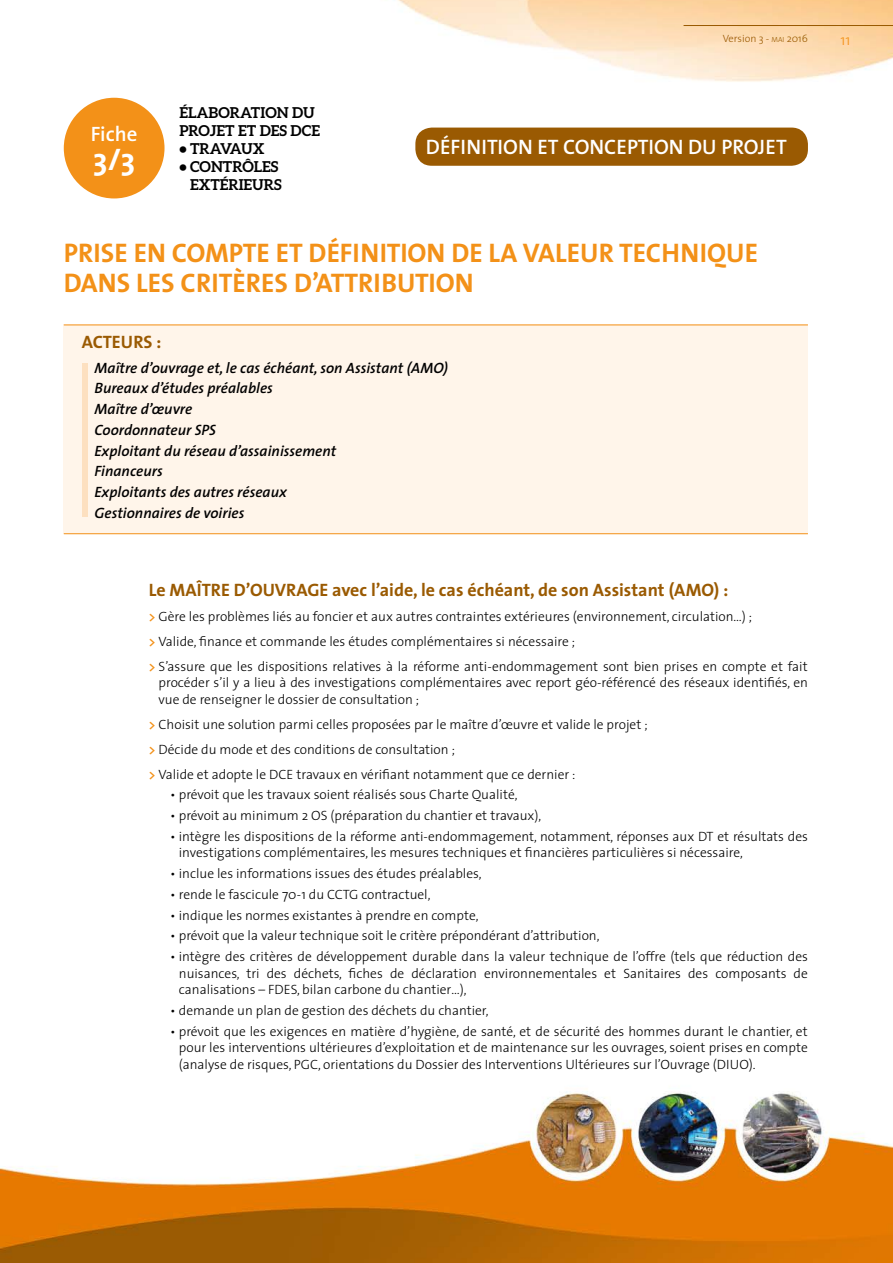
<style>
.page{position:relative;width:893px;height:1263px;background:#fff}
.page>*{position:absolute;margin:0;border:0;box-sizing:border-box;transform-origin:0 0}
.t1{font:700 31.35px "The Sans";color:#fff}
.t2{font:700 27px/30px "The Sans";color:#f39118}
.t3{font:600 21px "The Sans";color:#fff}
.t4{font:600 20.85px "The Sans";color:#fff}
.t5{font:700 18px "The Sans";color:#9a5a02}
.t6{font:italic 600 15px/20.7px "The Sans";color:#000}
.t7{font:700 15px/18px "Aleo";color:#000}
.t8{font:700 15px "Aleo";letter-spacing:-.02em;color:#000}
.t9{font:300 15px "The Sans";color:#f39118}
.t10{font:300 13.5px/16.5px "The Sans";color:#000}
.t11{font:300 10.5px "The Sans";color:#9a5a02}
.s1{font-size:7.35px}
.s2{font-weight:600;color:#f39118}
</style>
<div class="page">
<img style="left:0;top:0;width:893px;height:1263px">
<hr style="left:684px;top:25px;width:209px;height:1px;background:#9a5a02">
<div style="left:415px;top:128px;width:393px;height:38px;background:#9a5a02;border-radius:17px"></div>
<div style="left:64px;top:98px;width:101px;height:100px;background:#f39118;border-radius:50%"></div>
<div style="left:64px;top:325px;width:744px;height:209px;background:#fff5ea"></div>
<hr style="left:64px;top:325px;width:744px;height:1px;background:#f39118">
<hr style="left:64px;top:533px;width:744px;height:1px;background:#f39118">
<div style="left:82px;top:363px;width:6px;height:154px;background:#fde0c0"></div>
<h3 class="t4" style="left:91px;top:117px;width:48px">Fiche</h3>
<h1 class="t1" style="left:93px;top:133px;width:44px">3/3</h1>
<p class="t7" style="left:179px;top:103px;width:142px">ÉLABORATION DU<br>PROJET ET DES DCE</p>
<p class="t8" style="left:179px;top:140px;width:87px">• TRAVAUX</p>
<p class="t7" style="left:179px;top:157px;width:104px;text-align:right">• CONTRÔLES<br>EXTÉRIEURS</p>
<p class="t11" style="left:723px;top:29px;width:87px">Version 3 - <span class="s1">mai</span> 2016</p>
<p class="t9" style="left:840px;top:28px;width:12px">11</p>
<h3 class="t3" style="left:426px;top:130px;width:362px">DÉFINITION ET CONCEPTION DU PROJET</h3>
<h2 class="t2" style="left:64px;top:237px;width:696px">PRISE EN COMPTE ET DÉFINITION DE LA VALEUR TECHNIQUE<br>DANS LES CRITÈRES D’ATTRIBUTION</h2>
<h3 class="t5" style="left:82px;top:326px;width:81px">ACTEURS :</h3>
<p class="t6" style="left:95px;top:357px;width:355px">Maître d’ouvrage et, le cas échéant, son Assistant (AMO)<br>Bureaux d’études préalables<br>Maître d’œuvre<br>Coordonnateur SPS<br>Exploitant du réseau d’assainissement<br>Financeurs<br>Exploitants des autres réseaux<br>Gestionnaires de voiries</p>
<h3 class="t5" style="left:149px;top:574px;width:581px">Le MAÎTRE D’OUVRAGE avec l’aide, le cas échéant, de son Assistant (AMO) :</h3>
<p class="t10" style="left:149px;top:603px;width:660px;line-height:25px"><span class="s2">&gt;</span> Gère les problèmes liés au foncier et aux autres contraintes extérieures (environnement, circulation…) ;<br><span class="s2">&gt;</span> Valide, finance et commande les études complémentaires si nécessaire ;<br><span class="s2">&gt;</span> S’assure que les dispositions relatives à la réforme anti-endommagement sont bien prises en compte et fait</p>
<p class="t10" style="left:159px;top:674px;width:651px">procéder s’il y a lieu à des investigations complémentaires avec report géo-référencé des réseaux identifiés, en vue de renseigner le dossier de consultation ;</p>
<p class="t10" style="left:149px;top:711px;width:500px;line-height:25px"><span class="s2">&gt;</span> Choisit une solution parmi celles proposées par le maître d’œuvre et valide le projet ; <span class="s2">&gt;</span> Décide du mode et des conditions de consultation ;<br><span class="s2">&gt;</span> Valide et adopte le DCE travaux en vérifiant notamment que ce dernier :</p>
<p class="t10" style="left:170px;top:786px;width:349px">• prévoit que les travaux soient réalisés sous Charte Qualité,</p>
<p class="t10" style="left:170px;top:807px;width:373px">• prévoit au minimum 2 OS (préparation du chantier et travaux),</p>
<p class="t10" style="left:179px;top:828px;width:631px;text-indent:-9px">• intègre les dispositions de la réforme anti-endommagement, notamment, réponses aux DT et résultats des investigations complémentaires, les mesures techniques et financières particulières si nécessaire,</p>
<p class="t10" style="left:170px;top:865px;width:313px">• inclue les informations issues des études préalables,</p>
<p class="t10" style="left:170px;top:886px;width:262px">• rende le fascicule 70-1 du CCTG contractuel,</p>
<p class="t10" style="left:170px;top:906px;width:310px">• indique les normes existantes à prendre en compte,</p>
<p class="t10" style="left:170px;top:927px;width:431px">• prévoit que la valeur technique soit le critère prépondérant d’attribution,</p>
<p class="t10" style="left:179px;top:948px;width:631px;text-align:justify;text-indent:-9px">• intègre des critères de développement durable dans la valeur technique de l’offre (tels que réduction des nuisances, tri des déchets, fiches de déclaration environnementales et Sanitaires des composants de canalisations – FDES, bilan carbone du chantier…),</p>
<p class="t10" style="left:170px;top:1002px;width:320px">• demande un plan de gestion des déchets du chantier,</p>
<p class="t10" style="left:179px;top:1022px;width:631px;text-align:justify;text-indent:-9px">• prévoit que les exigences en matière d’hygiène, de santé, et de sécurité des hommes durant le chantier, et pour les interventions ultérieures d’exploitation et de maintenance sur les ouvrages, soient prises en compte (analyse de risques, PGC, orientations du Dossier des Interventions Ultérieures sur l’Ouvrage (DIUO).</p>
</div>
